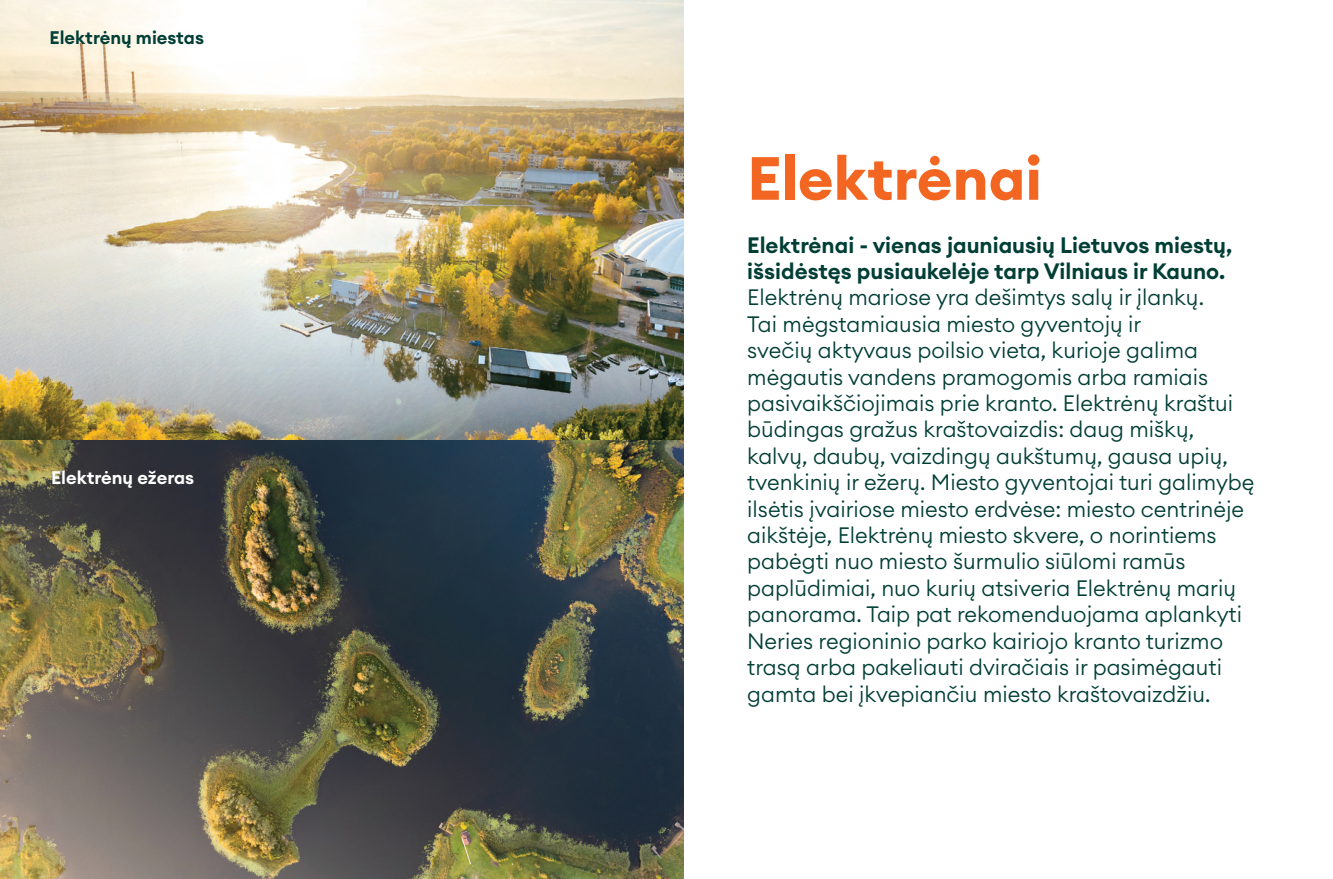
<style>
.page{position:relative;width:1333px;height:879px;background:#fff}
.page>*{position:absolute;margin:0;border:0;box-sizing:border-box;transform-origin:0 0}
.t1{font:700 60px "Euclid Circular A";color:#f36621}
.t2{font:300 22px/26.4px "Euclid Circular A";color:#003e36}
.t3{font:600 22px/26.4px "Euclid Circular A";color:#003e36}
.t4{font:600 18px "Euclid Circular A";color:#003e36}
.t5{font:600 18px "Euclid Circular A";color:#fff}
</style>
<div class="page">
<img style="left:0;top:0;width:683px;height:879px">
<p class="t4" style="left:50px;top:26px;width:156px">Elektrėnų miestas</p>
<p class="t5" style="left:51px;top:466px;width:145px">Elektrėnų ežeras</p>
<p class="t1" style="left:747px;top:140px;width:296px">Elektrėnai</p>
<p class="t3" style="left:747px;top:232px;width:486px">Elektrėnai - vienas jauniausių Lietuvos miestų, išsidėstęs pusiaukelėje tarp Vilniaus ir Kauno.</p>
<p class="t2" style="left:747px;top:284px;width:508px">Elektrėnų mariose yra dešimtys salų ir įlankų.<br>Tai mėgstamiausia miesto gyventojų ir<br>svečių aktyvaus poilsio vieta, kurioje galima mėgautis vandens pramogomis arba ramiais pasivaikščiojimais prie kranto. Elektrėnų kraštui būdingas gražus kraštovaizdis: daug miškų, kalvų, daubų, vaizdingų aukštumų, gausa upių, tvenkinių ir ežerų. Miesto gyventojai turi galimybę ilsėtis įvairiose miesto erdvėse: miesto centrinėje aikštėje, Elektrėnų miesto skvere, o norintiems pabėgti nuo miesto šurmulio siūlomi ramūs paplūdimiai, nuo kurių atsiveria Elektrėnų marių panorama. Taip pat rekomenduojama aplankyti Neries regioninio parko kairiojo kranto turizmo trasą arba pakeliauti dviračiais ir pasimėgauti gamta bei įkvepiančiu miesto kraštovaizdžiu.</p>
</div>
